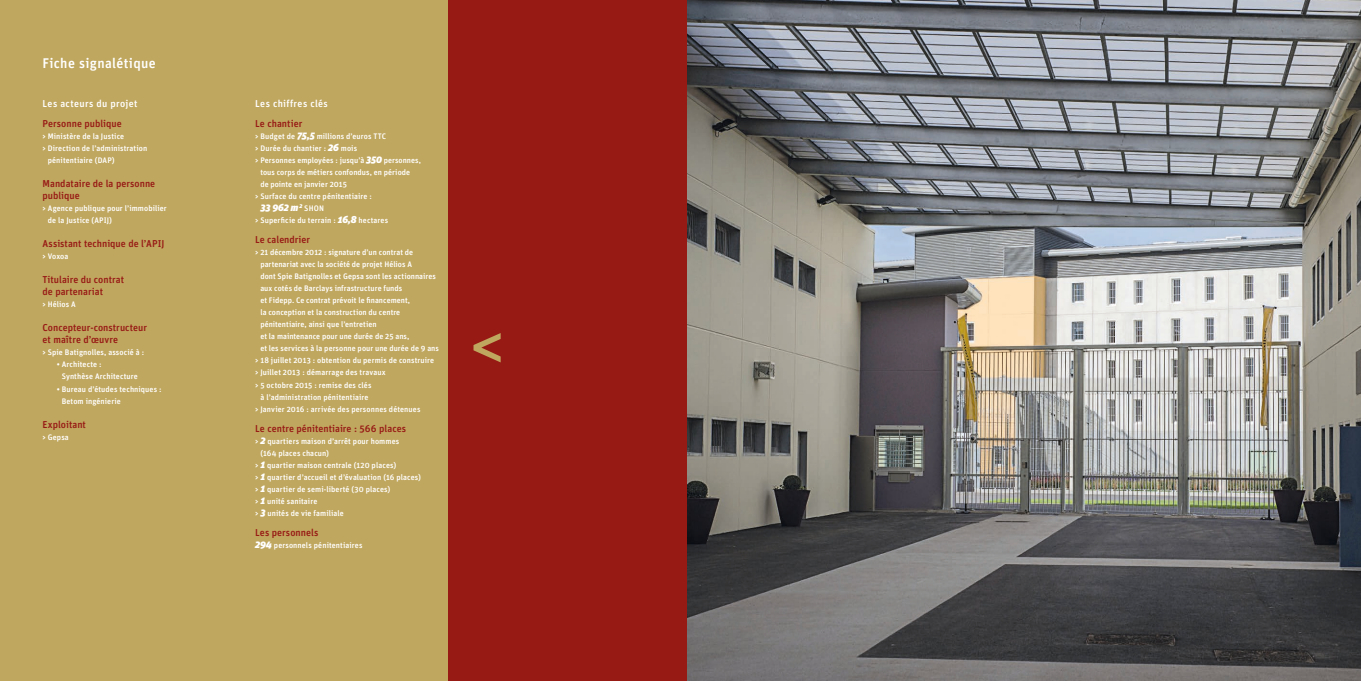
<style>
.page{position:relative;width:1361px;height:681px;background:#fff}
.page>*{position:absolute;margin:0;border:0;box-sizing:border-box;transform-origin:0 0}
.t1{font:500 14px "Unit";letter-spacing:.02em;color:#fff}
.t2{font:500 10px/12px "Unit";letter-spacing:.005em;color:#971a15}
.t3{font:500 10px "Unit";letter-spacing:.035em;color:#fff}
.t4{font:italic 900 10px "Unit";color:#fff}
.t5{font:500 8px/12px "Unit";letter-spacing:.01em;color:#fff}
.s1{font-weight:900;font-style:italic;font-size:10px}
.s2{font-weight:500;font-style:normal;font-size:8px}
</style>
<div class="page">
<img style="left:686px;top:0;width:675px;height:680px">
<div style="left:0;top:0;width:473px;height:680px;background:#c0a75f"></div>
<div style="left:448px;top:0;width:238px;height:680px;background:#971a15"></div>
<svg style="left:473px;top:333px;width:28px;height:29px"></svg>
<h1 class="t1" style="left:43px;top:54px;width:115px">Fiche signalétique</h1>
<p class="t3" style="left:43px;top:98px;width:96px">Les acteurs du projet</p>
<p class="t3" style="left:255px;top:98px;width:74px">Les chiffres clés</p>
<p class="t2" style="left:43px;top:117px;width:81px">Personne publique</p>
<p class="t5" style="left:43px;top:130px;width:83px">&gt; Ministère de la Justice</p>
<p class="t5" style="left:43px;top:142px;width:106px">&gt; Direction de l’administration</p>
<p class="t5" style="left:48px;top:154px;width:68px">pénitentiaire (DAP)</p>
<p class="t2" style="left:43px;top:177px;width:114px">Mandataire de la personne publique</p>
<p class="t5" style="left:48px;top:202px;width:120px;text-indent:-5px">&gt; Agence publique pour l’immobilier de la Justice (APIJ)</p>
<p class="t2" style="left:43px;top:237px;width:123px">Assistant technique de l’APIJ</p>
<p class="t5" style="left:43px;top:250px;width:27px">&gt; Voxoa</p>
<p class="t2" style="left:43px;top:273px;width:83px">Titulaire du contrat de partenariat</p>
<p class="t5" style="left:43px;top:298px;width:35px">&gt; Hélios A</p>
<p class="t2" style="left:43px;top:321px;width:106px">Concepteur-constructeur et maître d’œuvre</p>
<p class="t5" style="left:43px;top:346px;width:103px">&gt; Spie Batignolles, associé à :</p>
<p class="t5" style="left:62px;top:358px;width:77px;text-indent:-5px">• Architecte :<br>Synthèse Architecture</p>
<p class="t5" style="left:62px;top:382px;width:101px;text-indent:-5px">• Bureau d’études techniques :<br>Betom ingénierie</p>
<p class="t2" style="left:43px;top:417px;width:45px">Exploitant</p>
<p class="t5" style="left:43px;top:430px;width:28px">&gt; Gepsa</p>
<p class="t2" style="left:255px;top:117px;width:49px">Le chantier</p>
<p class="t5" style="left:255px;top:130px;width:133px">&gt; Budget de <span class="s1">75,5</span> millions d’euros TTC</p>
<p class="t5" style="left:255px;top:142px;width:103px">&gt; Durée du chantier : <span class="s1">26</span> mois</p>
<p class="t5" style="left:255px;top:154px;width:167px">&gt; Personnes employées : jusqu’à <span class="s1">350</span> personnes,</p>
<p class="t5" style="left:260px;top:166px;width:151px">tous corps de métiers confondus, en période</p>
<p class="t5" style="left:260px;top:178px;width:88px">de pointe en janvier 2015</p>
<p class="t5" style="left:255px;top:190px;width:118px">&gt; Surface du centre pénitentiaire :</p>
<p class="t4" style="left:260px;top:201px;width:65px">33 962 m <sup>2</sup> <span class="s2">SHON</span></p>
<p class="t5" style="left:255px;top:214px;width:134px">&gt; Superficie du terrain : <span class="s1">16,8</span> hectares</p>
<p class="t2" style="left:255px;top:233px;width:56px">Le calendrier</p>
<p class="t5" style="left:255px;top:246px;width:159px">&gt; 21 décembre 2012 : signature d’un contrat de</p>
<p class="t5" style="left:260px;top:258px;width:153px">partenariat avec la société de projet Hélios A</p>
<p class="t5" style="left:260px;top:270px;width:177px">dont Spie Batignolles et Gepsa sont les actionnaires</p>
<p class="t5" style="left:260px;top:282px;width:143px">aux cotés de Barclays infrastructure funds</p>
<p class="t5" style="left:260px;top:294px;width:151px">et Fidepp. Ce contrat prévoit le financement,</p>
<p class="t5" style="left:260px;top:306px;width:141px">la conception et la construction du centre</p>
<p class="t5" style="left:260px;top:318px;width:118px">pénitentiaire, ainsi que l’entretien</p>
<p class="t5" style="left:260px;top:330px;width:151px">et la maintenance pour une durée de 25 ans,</p>
<p class="t5" style="left:260px;top:342px;width:180px">et les services à la personne pour une durée de 9 ans</p>
<p class="t5" style="left:255px;top:354px;width:180px">&gt; 18 juillet 2013 : obtention du permis de construire</p>
<p class="t5" style="left:255px;top:366px;width:132px">&gt; Juillet 2013 : démarrage des travaux</p>
<p class="t5" style="left:255px;top:378px;width:118px">&gt; 5 octobre 2015 : remise des clés</p>
<p class="t5" style="left:260px;top:390px;width:109px">à l’administration pénitentiaire</p>
<p class="t5" style="left:255px;top:402px;width:167px">&gt; Janvier 2016 : arrivée des personnes détenues</p>
<p class="t2" style="left:255px;top:421px;width:152px">Le centre pénitentiaire : 566 places</p>
<p class="t5" style="left:255px;top:434px;width:146px">&gt; <span class="s1">2</span> quartiers maison d’arrêt pour hommes</p>
<p class="t5" style="left:260px;top:446px;width:70px">(164 places chacun)</p>
<p class="t5" style="left:255px;top:458px;width:142px">&gt; <span class="s1">1</span> quartier maison centrale (120 places)</p>
<p class="t5" style="left:255px;top:470px;width:167px">&gt; <span class="s1">1</span> quartier d’accueil et d’évaluation (16 places)</p>
<p class="t5" style="left:255px;top:482px;width:137px">&gt; <span class="s1">1</span> quartier de semi-liberté (30 places)</p>
<p class="t5" style="left:255px;top:494px;width:64px">&gt; <span class="s1">1</span> unité sanitaire</p>
<p class="t5" style="left:255px;top:506px;width:90px">&gt; <span class="s1">3</span> unités de vie familiale</p>
<p class="t2" style="left:255px;top:525px;width:65px">Les personnels</p>
<p class="t5" style="left:255px;top:538px;width:109px"><span class="s1">294</span> personnels pénitentiaires</p>
</div>
